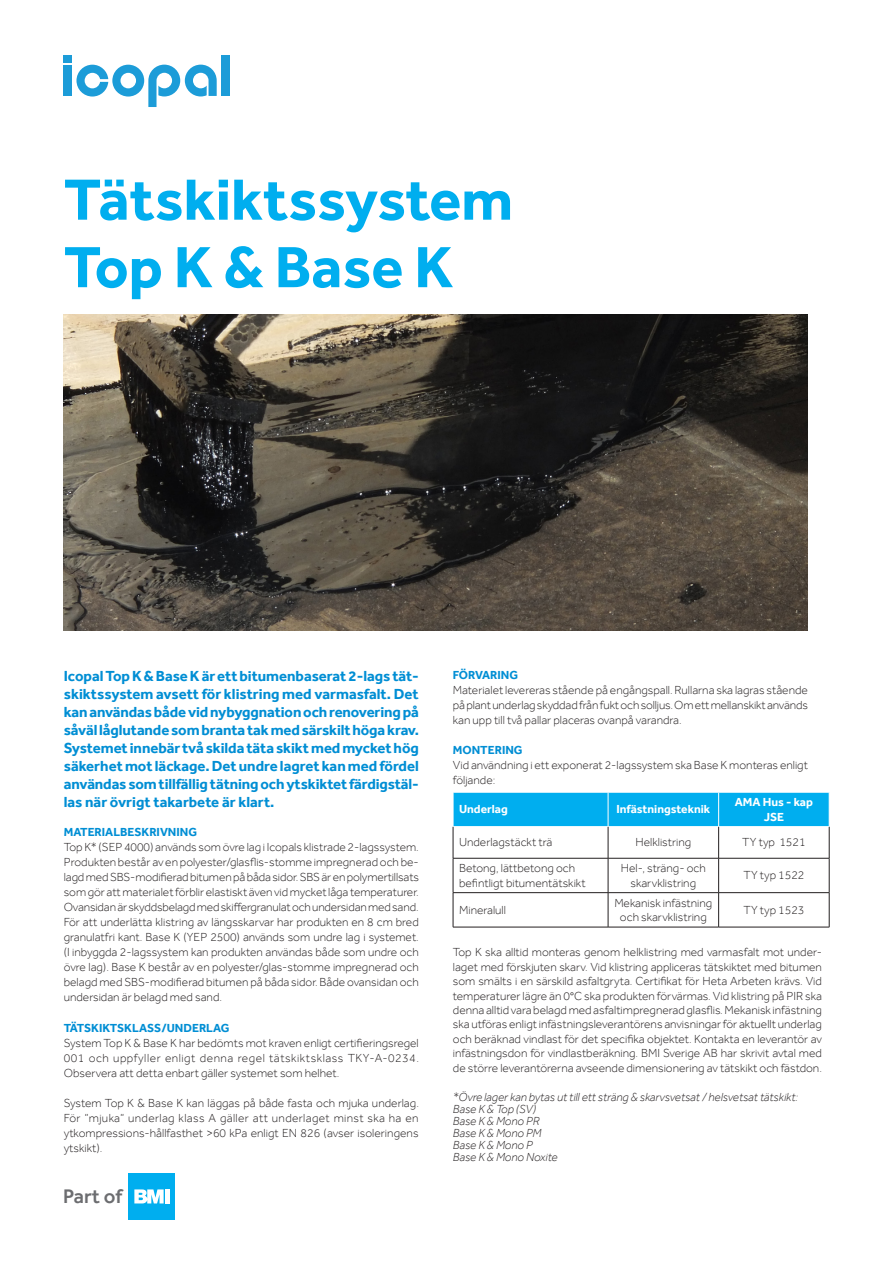
<style>
.page{position:relative;width:893px;height:1263px;background:#fff}
.page>*{position:absolute;margin:0;border:0;box-sizing:border-box;transform-origin:0 0}
.t1{font:700 60px/67.5px "Effra";color:#00aeef}
.t2{font:500 20.4px "Effra";color:#6c6d70}
.t3{font:700 15px/18px "Effra";letter-spacing:-.005em;color:#008ed4;text-align:justify}
.t4{font:300 12px/15px "Effra";color:#231f20;text-align:justify}
.t5{font:italic 300 12px "Effra";color:#231f20}
.t6{font:700 12px "Effra";color:#008ed4}
.t7{font:700 12px/14.4px "Effra";color:#fff;text-align:center}
</style>
<div class="page">
<img style="left:64px;top:315px;width:744px;height:315px">
<div style="left:454px;top:793px;width:375px;height:33px;background:#00aeef"></div>
<hr style="left:608px;top:792px;width:1px;height:34px;background:#fff">
<hr style="left:718px;top:792px;width:1px;height:34px;background:#fff">
<hr style="left:453px;top:827px;width:1px;height:31px;background:#231f20">
<hr style="left:608px;top:827px;width:1px;height:31px;background:#231f20">
<hr style="left:718px;top:827px;width:1px;height:31px;background:#231f20">
<hr style="left:829px;top:827px;width:1px;height:31px;background:#231f20">
<hr style="left:453px;top:858px;width:155px;height:1px;background:#231f20">
<hr style="left:453px;top:858px;width:1px;height:34px;background:#231f20">
<hr style="left:608px;top:858px;width:111px;height:1px;background:#231f20">
<hr style="left:608px;top:858px;width:1px;height:34px;background:#231f20">
<hr style="left:719px;top:858px;width:110px;height:1px;background:#231f20">
<hr style="left:718px;top:858px;width:1px;height:34px;background:#231f20">
<hr style="left:829px;top:858px;width:1px;height:34px;background:#231f20">
<hr style="left:453px;top:892px;width:155px;height:1px;background:#231f20">
<hr style="left:453px;top:893px;width:1px;height:34px;background:#231f20">
<hr style="left:608px;top:892px;width:111px;height:1px;background:#231f20">
<hr style="left:608px;top:893px;width:1px;height:34px;background:#231f20">
<hr style="left:719px;top:892px;width:110px;height:1px;background:#231f20">
<hr style="left:718px;top:893px;width:1px;height:34px;background:#231f20">
<hr style="left:829px;top:893px;width:1px;height:34px;background:#231f20">
<hr style="left:453px;top:927px;width:155px;height:1px;background:#231f20">
<hr style="left:608px;top:927px;width:111px;height:1px;background:#231f20">
<hr style="left:719px;top:927px;width:110px;height:1px;background:#231f20">
<div style="left:222px;top:55px;width:8px;height:41px;background:#1c9cd8"></div>
<div style="left:64px;top:65px;width:8px;height:31px;background:#1c9cd8"></div>
<div style="left:64px;top:55px;width:8px;height:8px;background:#1c9cd8"></div>
<svg style="left:76px;top:65px;width:141px;height:42px"></svg>
<div style="left:129px;top:1173px;width:46px;height:47px;background:#00aeef"></div>
<svg style="left:134px;top:1189px;width:30px;height:14px"></svg>
<hr style="left:165px;top:1189px;width:4px;height:14px;background:#fff">
<p class="t1" style="left:64px;top:165px;width:451px">Tätskiktssystem<br>Top K &amp; Base K</p>
<p class="t3" style="left:64px;top:667px;width:357px">Icopal Top K &amp; Base K är ett bitumenbaserat 2-lags tät&shy;skiktssystem avsett för klistring med varmasfalt. Det kan användas både vid nybyggnation och renovering på såväl låglutande som branta tak med särskilt höga krav.<br>Systemet innebär två skilda täta skikt med mycket hög säkerhet mot läckage. Det undre lagret kan med fördel användas som tillfällig tätning och ytskiktet färdigstäl&shy;las när övrigt takarbete är klart.</p>
<p class="t6" style="left:64px;top:825px;width:135px">MATERIALBESKRIVNING</p>
<p class="t4" style="left:64px;top:840px;width:357px">Top K* (SEP 4000) används som övre lag i Icopals klistrade 2-lagssystem.<br>Produkten består av en polyester/glasflis-stomme impregnerad och be&shy;lagd med SBS-modifierad bitumen på båda sidor. SBS är en polymertillsats som gör att materialet förblir elastiskt även vid mycket låga temperaturer.<br>Ovansidan är skyddsbelagd med skiffergranulat och undersidan med sand.<br>För att underlätta klistring av längsskarvar har produkten en 8 cm bred granulatfri kant. Base K (YEP 2500) används som undre lag i systemet. (I inbyggda 2-lagssystem kan produkten användas både som undre och övre lag). Base K består av en polyester/glas-stomme impregnerad och belagd med SBS-modifierad bitumen på båda sidor. Både ovansidan och undersidan är belagd med sand.</p>
<p class="t6" style="left:64px;top:1020px;width:167px">TÄTSKIKTSKLASS/UNDERLAG</p>
<p class="t4" style="left:64px;top:1035px;width:357px">System Top K &amp; Base K har bedömts mot kraven enligt certifieringsregel 001 och uppfyller enligt denna regel tätskiktsklass TKY-A-0234.<br>Observera att detta enbart gäller systemet som helhet.</p>
<p class="t4" style="left:64px;top:1095px;width:357px">System Top K &amp; Base K kan läggas på både fasta och mjuka underlag.<br>För ”mjuka” underlag klass A gäller att underlaget minst ska ha en ytkompressions-hållfasthet &gt;60 kPa enligt EN 826 (avser isoleringens ytskikt).</p>
<p class="t2" style="left:63px;top:1184px;width:61px">Part of</p>
<p class="t6" style="left:453px;top:668px;width:67px">FÖRVARING</p>
<p class="t4" style="left:453px;top:682px;width:357px">Materialet levereras stående på engångspall. Rullarna ska lagras stående på plant underlag skyddad från fukt och solljus. Om ett mellanskikt används kan upp till två pallar placeras ovanpå varandra.</p>
<p class="t6" style="left:453px;top:743px;width:71px">MONTERING</p>
<p class="t4" style="left:453px;top:757px;width:357px">Vid användning i ett exponerat 2-lagssystem ska Base K monteras enligt följande:</p>
<p class="t7" style="left:459px;top:802px;width:50px">Underlag</p>
<p class="t7" style="left:616px;top:802px;width:95px">Infästningsteknik</p>
<p class="t7" style="left:735px;top:795px;width:80px">AMA Hus - kap<br>JSE</p>
<p class="t4" style="left:459px;top:835px;width:95px">Underlagstäckt trä</p>
<p class="t4" style="left:635px;top:835px;width:57px">Helklistring</p>
<p class="t4" style="left:742px;top:835px;width:65px">TY typ 1521</p>
<p class="t4" style="left:459px;top:861px;width:128px;line-height:14.4px">Betong, lättbetong och befintligt bitumentätskikt</p>
<p class="t4" style="left:621px;top:861px;width:87px;line-height:14.4px;text-align:center">Hel-, sträng- och skarvklistring</p>
<p class="t4" style="left:743px;top:868px;width:63px">TY typ 1522</p>
<p class="t4" style="left:459px;top:902px;width:48px">Mineralull</p>
<p class="t4" style="left:614px;top:895px;width:99px;line-height:14.4px;text-align:center">Mekanisk infästning och skarvklistring</p>
<p class="t4" style="left:743px;top:902px;width:63px">TY typ 1523</p>
<p class="t4" style="left:453px;top:945px;width:371px;line-height:14.4px">Top K ska alltid monteras genom helklistring med varmasfalt mot under&shy;laget med förskjuten skarv. Vid klistring appliceras tätskiktet med bitumen som smälts i en särskild asfaltgryta. Certifikat för Heta Arbeten krävs. Vid temperaturer lägre än 0°C ska produkten förvärmas. Vid klistring på PIR ska denna alltid vara belagd med asfaltimpregnerad glasflis. Mekanisk infästning ska utföras enligt infästningsleverantörens anvisningar för aktuellt underlag och beräknad vindlast för det specifika objektet. Kontakta en leverantör av infästningsdon för vindlastberäkning. BMI Sverige AB har skrivit avtal med de större leverantörerna avseende dimensionering av tätskikt och fästdon.</p>
<p class="t5" style="left:453px;top:1090px;width:347px">*Övre lager kan bytas ut till ett sträng &amp; skarvsvetsat / helsvetsat tätskikt:</p>
<p class="t5" style="left:453px;top:1102px;width:85px">Base K &amp; Top (SV)</p>
<p class="t5" style="left:453px;top:1114px;width:88px">Base K &amp; Mono PR</p>
<p class="t5" style="left:453px;top:1126px;width:90px">Base K &amp; Mono PM</p>
<p class="t5" style="left:453px;top:1138px;width:81px">Base K &amp; Mono P</p>
<p class="t5" style="left:453px;top:1150px;width:106px">Base K &amp; Mono Noxite</p>
</div>
